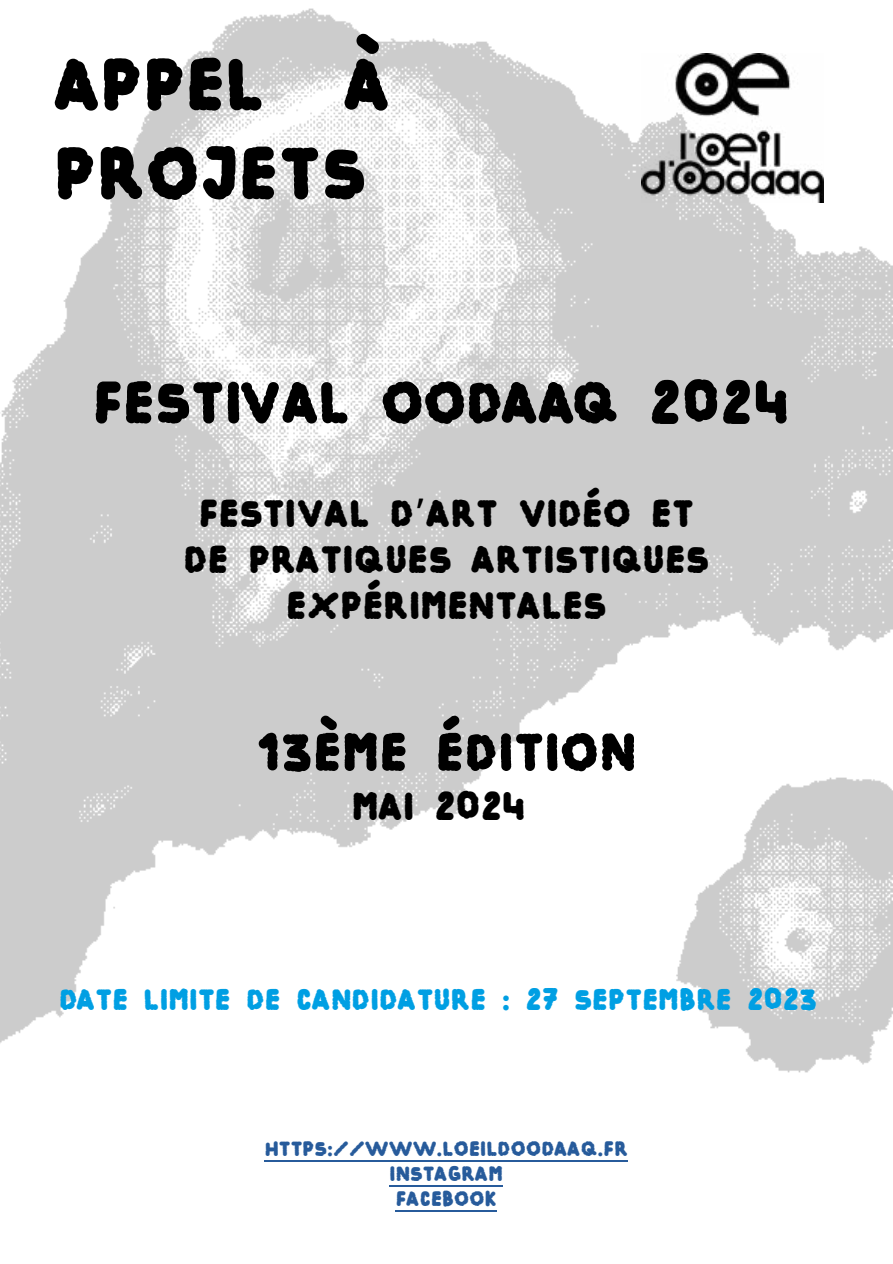
<style>
.page{position:relative;width:893px;height:1264px;background:#fff}
.page>*{position:absolute;margin:0;border:0;box-sizing:border-box;transform-origin:0 0}
.t1{font:75px/88.8px "ROUNDAAQ";color:#000}
.t2{font:60px "ROUNDAAQ";color:#000}
.t3{font:54px "ROUNDAAQ";color:#000}
.t4{font:39px/46px "ROUNDAAQ";color:#000;text-align:center}
.t5{font:30px "ROUNDAAQ";color:#009fe3}
.t6{font:21px/24.8px "ROUNDAAQ";color:#275b9b;text-align:center}
.s1{font-family:"Noto Sans Gurmukhi"}
</style>
<div class="page">
<img style="left:0;top:8px;width:892px;height:1065px">
<img style="left:642px;top:54px;width:181px;height:148px">
<hr style="left:264px;top:1160px;width:364px;height:1px;background:#275b9b">
<hr style="left:389px;top:1185px;width:114px;height:1px;background:#275b9b">
<hr style="left:396px;top:1210px;width:101px;height:1px;background:#275b9b">
<p class="t1" style="left:54px;top:46px;width:339px">APPEL À<br>PROJETS</p>
<p class="t2" style="left:93px;top:377px;width:698px">FESTIVAL OODAAQ 2024</p>
<p class="t4" style="left:183px;top:493px;width:527px">FESTIVAL D<span class="s1">’</span>ART VIDÉO ET<br>DE PRATIQUES ARTISTIQUES<br>EXPÉRIMENTALES</p>
<p class="t3" style="left:256px;top:729px;width:382px">13ÈME ÉDITION</p>
<p class="t4" style="left:352px;top:786px;width:176px">MAI 2024</p>
<p class="t5" style="left:59px;top:986px;width:759px">DATE LIMITE DE CANDIDATURE : 27 SEPTEMBRE 2023</p>
<p class="t6" style="left:265px;top:1137px;width:365px">HTTPS://WWW.LOEILDOODAAQ.FR<br>INSTAGRAM</p>
<p class="t6" style="left:396px;top:1187px;width:102px">FACEBOOK</p>
</div>
